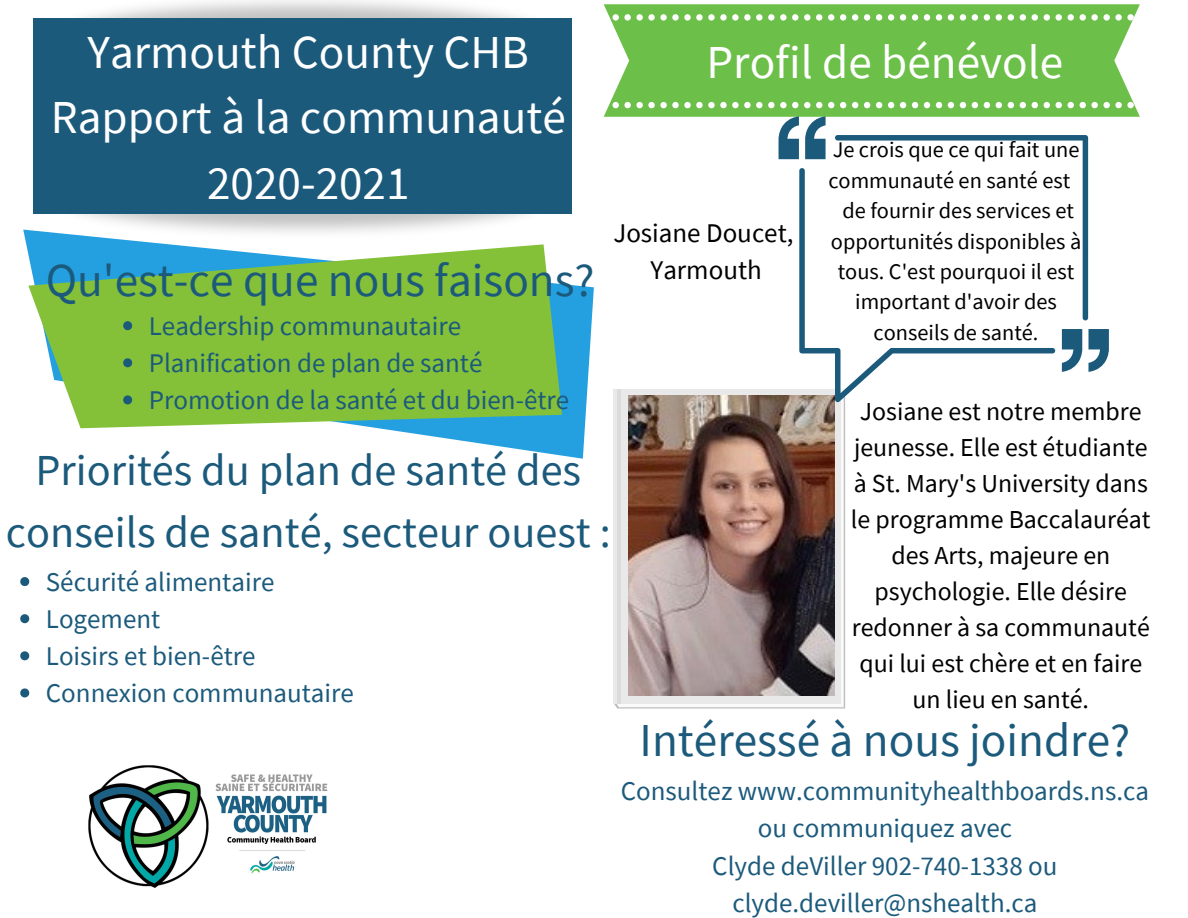
<style>
.page{position:relative;width:1188px;height:918px;background:#fff}
.page>*{position:absolute;margin:0;border:0;box-sizing:border-box;transform-origin:0 0}
.t1{font:47.25px "Source Sans Pro";color:#fff}
.t2{font:47.25px "Source Sans Pro";color:#1c5a7c}
.t3{font:44.25px/61.8px "Source Sans Pro";color:#1c5a7c;text-align:center}
.t4{font:27px/37.2px "Source Sans Pro";color:#1c5a7c;text-align:center}
.t5{font:27px "Source Sans Pro";color:#000}
.t6{font:25.8px/36px "Source Sans Pro";color:#000;text-align:center}
.t7{font:22.35px/30.3px "Source Sans Pro";color:#000;text-align:center}
</style>
<div class="page">
<svg style="left:615px;top:402px;width:229px;height:305px"></svg>
<div style="left:613px;top:389px;width:228px;height:314px;background:#e9e9e9"></div>
<img style="left:629px;top:396px;width:205px;height:300px">
<hr style="left:618px;top:389px;width:3px;height:314px;background:#dbdbdb">
<svg style="left:604px;top:4px;width:536px;height:113px;background:#74c353"></svg>
<div style="left:804px;top:102px;width:7px;height:6px;background:#fff;border-radius:50%"></div>
<div style="left:792px;top:14px;width:6px;height:7px;background:#fff;border-radius:50%"></div>
<svg style="left:792px;top:102px;width:6px;height:6px"></svg>
<div style="left:804px;top:14px;width:7px;height:7px;background:#fff;border-radius:50%"></div>
<div style="left:780px;top:14px;width:7px;height:7px;background:#fff;border-radius:50%"></div>
<div style="left:756px;top:14px;width:7px;height:7px;background:#fff;border-radius:50%"></div>
<div style="left:768px;top:102px;width:7px;height:6px;background:#fff;border-radius:50%"></div>
<div style="left:780px;top:102px;width:7px;height:6px;background:#fff;border-radius:50%"></div>
<div style="left:768px;top:14px;width:7px;height:7px;background:#fff;border-radius:50%"></div>
<svg style="left:816px;top:102px;width:6px;height:6px"></svg>
<div style="left:756px;top:102px;width:7px;height:6px;background:#fff;border-radius:50%"></div>
<svg style="left:864px;top:102px;width:6px;height:6px"></svg>
<svg style="left:852px;top:102px;width:6px;height:6px"></svg>
<div style="left:852px;top:14px;width:6px;height:7px;background:#fff;border-radius:50%"></div>
<div style="left:864px;top:14px;width:6px;height:7px;background:#fff;border-radius:50%"></div>
<div style="left:816px;top:14px;width:6px;height:7px;background:#fff;border-radius:50%"></div>
<div style="left:828px;top:14px;width:6px;height:7px;background:#fff;border-radius:50%"></div>
<svg style="left:828px;top:102px;width:6px;height:6px"></svg>
<svg style="left:840px;top:102px;width:6px;height:6px"></svg>
<div style="left:840px;top:14px;width:6px;height:7px;background:#fff;border-radius:50%"></div>
<div style="left:732px;top:102px;width:7px;height:6px;background:#fff;border-radius:50%"></div>
<div style="left:672px;top:102px;width:7px;height:6px;background:#fff;border-radius:50%"></div>
<div style="left:660px;top:14px;width:7px;height:7px;background:#fff;border-radius:50%"></div>
<div style="left:660px;top:102px;width:7px;height:6px;background:#fff;border-radius:50%"></div>
<div style="left:684px;top:102px;width:7px;height:6px;background:#fff;border-radius:50%"></div>
<svg style="left:672px;top:14px;width:7px;height:7px"></svg>
<div style="left:648px;top:102px;width:7px;height:6px;background:#fff;border-radius:50%"></div>
<div style="left:636px;top:102px;width:7px;height:6px;background:#fff;border-radius:50%"></div>
<div style="left:636px;top:14px;width:7px;height:7px;background:#fff;border-radius:50%"></div>
<svg style="left:648px;top:14px;width:7px;height:7px"></svg>
<svg style="left:684px;top:14px;width:7px;height:7px"></svg>
<div style="left:696px;top:102px;width:7px;height:6px;background:#fff;border-radius:50%"></div>
<div style="left:744px;top:14px;width:7px;height:7px;background:#fff;border-radius:50%"></div>
<svg style="left:720px;top:14px;width:7px;height:7px"></svg>
<svg style="left:876px;top:102px;width:6px;height:6px"></svg>
<div style="left:744px;top:102px;width:7px;height:6px;background:#fff;border-radius:50%"></div>
<div style="left:732px;top:14px;width:7px;height:7px;background:#fff;border-radius:50%"></div>
<div style="left:696px;top:14px;width:7px;height:7px;background:#fff;border-radius:50%"></div>
<div style="left:708px;top:102px;width:7px;height:6px;background:#fff;border-radius:50%"></div>
<svg style="left:708px;top:14px;width:7px;height:7px"></svg>
<div style="left:720px;top:102px;width:7px;height:6px;background:#fff;border-radius:50%"></div>
<div style="left:1068px;top:14px;width:6px;height:7px;background:#fff;border-radius:50%"></div>
<svg style="left:1020px;top:102px;width:6px;height:6px"></svg>
<div style="left:1020px;top:14px;width:6px;height:7px;background:#fff;border-radius:50%"></div>
<svg style="left:1032px;top:102px;width:6px;height:6px"></svg>
<div style="left:1032px;top:14px;width:6px;height:7px;background:#fff;border-radius:50%"></div>
<div style="left:996px;top:14px;width:6px;height:7px;background:#fff;border-radius:50%"></div>
<svg style="left:1044px;top:102px;width:6px;height:6px"></svg>
<svg style="left:996px;top:102px;width:6px;height:6px"></svg>
<svg style="left:1008px;top:102px;width:6px;height:6px"></svg>
<div style="left:1008px;top:14px;width:6px;height:7px;background:#fff;border-radius:50%"></div>
<svg style="left:1056px;top:102px;width:6px;height:6px"></svg>
<div style="left:1091px;top:102px;width:7px;height:6px;background:#fff;border-radius:50%"></div>
<div style="left:1080px;top:14px;width:6px;height:7px;background:#fff;border-radius:50%"></div>
<svg style="left:1080px;top:102px;width:6px;height:6px"></svg>
<div style="left:1091px;top:14px;width:7px;height:7px;background:#fff;border-radius:50%"></div>
<svg style="left:1068px;top:102px;width:6px;height:6px"></svg>
<div style="left:984px;top:14px;width:6px;height:7px;background:#fff;border-radius:50%"></div>
<div style="left:1044px;top:14px;width:6px;height:7px;background:#fff;border-radius:50%"></div>
<div style="left:1056px;top:14px;width:6px;height:7px;background:#fff;border-radius:50%"></div>
<svg style="left:888px;top:102px;width:6px;height:6px"></svg>
<svg style="left:912px;top:102px;width:6px;height:6px"></svg>
<div style="left:900px;top:14px;width:6px;height:7px;background:#fff;border-radius:50%"></div>
<div style="left:924px;top:14px;width:6px;height:7px;background:#fff;border-radius:50%"></div>
<svg style="left:924px;top:102px;width:6px;height:6px"></svg>
<div style="left:912px;top:14px;width:6px;height:7px;background:#fff;border-radius:50%"></div>
<svg style="left:984px;top:102px;width:6px;height:6px"></svg>
<svg style="left:900px;top:102px;width:6px;height:6px"></svg>
<div style="left:888px;top:14px;width:6px;height:7px;background:#fff;border-radius:50%"></div>
<div style="left:876px;top:14px;width:6px;height:7px;background:#fff;border-radius:50%"></div>
<svg style="left:972px;top:102px;width:6px;height:6px"></svg>
<div style="left:960px;top:14px;width:6px;height:7px;background:#fff;border-radius:50%"></div>
<svg style="left:960px;top:102px;width:6px;height:6px"></svg>
<svg style="left:936px;top:102px;width:6px;height:6px"></svg>
<div style="left:972px;top:14px;width:6px;height:7px;background:#fff;border-radius:50%"></div>
<div style="left:948px;top:14px;width:6px;height:7px;background:#fff;border-radius:50%"></div>
<div style="left:936px;top:14px;width:6px;height:7px;background:#fff;border-radius:50%"></div>
<svg style="left:948px;top:102px;width:6px;height:6px"></svg>
<div style="left:1127px;top:102px;width:7px;height:6px;background:#fff;border-radius:50%"></div>
<div style="left:1115px;top:14px;width:7px;height:7px;background:#fff;border-radius:50%"></div>
<div style="left:1127px;top:14px;width:7px;height:7px;background:#fff;border-radius:50%"></div>
<div style="left:1103px;top:102px;width:7px;height:6px;background:#fff;border-radius:50%"></div>
<div style="left:1115px;top:102px;width:7px;height:6px;background:#fff;border-radius:50%"></div>
<div style="left:1103px;top:14px;width:7px;height:7px;background:#fff;border-radius:50%"></div>
<div style="left:613px;top:14px;width:6px;height:7px;background:#fff;border-radius:50%"></div>
<svg style="left:613px;top:102px;width:6px;height:6px"></svg>
<div style="left:624px;top:102px;width:7px;height:6px;background:#fff;border-radius:50%"></div>
<div style="left:624px;top:14px;width:7px;height:7px;background:#fff;border-radius:50%"></div>
<svg style="left:779px;top:116px;width:20px;height:43px"></svg>
<svg style="left:805px;top:116px;width:21px;height:43px"></svg>
<svg style="left:1088px;top:329px;width:21px;height:43px"></svg>
<svg style="left:1062px;top:329px;width:20px;height:43px"></svg>
<svg style="left:835px;top:135px;width:253px;height:185px"></svg>
<svg style="left:799px;top:168px;width:256px;height:234px"></svg>
<img style="left:88px;top:765px;width:240px;height:123px">
<svg style="left:20px;top:577px;width:9px;height:9px"></svg>
<svg style="left:20px;top:614px;width:9px;height:9px"></svg>
<svg style="left:20px;top:651px;width:9px;height:9px"></svg>
<svg style="left:20px;top:688px;width:9px;height:9px"></svg>
<img style="left:33px;top:0;width:539px;height:19px">
<div style="left:33px;top:19px;width:539px;height:195px;background:#1c5a7c"></div>
<svg style="left:23px;top:230px;width:571px;height:229px"></svg>
<svg style="left:28px;top:244px;width:534px;height:184px;background:#84c25c"></svg>
<svg style="left:123px;top:321px;width:9px;height:9px"></svg>
<svg style="left:123px;top:358px;width:9px;height:9px"></svg>
<svg style="left:123px;top:395px;width:9px;height:9px"></svg>
<p class="t1" style="left:88px;top:22px;width:443px">Yarmouth County CHB</p>
<p class="t1" style="left:51px;top:87px;width:517px">Rapport à la communauté</p>
<p class="t1" style="left:207px;top:152px;width:204px">2020-2021</p>
<p class="t1" style="left:707px;top:32px;width:358px">Profil de bénévole</p>
<p class="t7" style="left:828px;top:134px;width:254px">Je crois que ce qui fait une communauté en santé est de fournir des services et opportunités disponibles à tous. C'est pourquoi il est important d'avoir des conseils de santé.</p>
<p class="t5" style="left:613px;top:215px;width:182px">Josiane Doucet,</p>
<p class="t5" style="left:651px;top:253px;width:113px">Yarmouth</p>
<p class="t2" style="left:46px;top:249px;width:550px">Qu'est-ce que nous faisons?</p>
<p class="t4" style="left:149px;top:306px;width:314px">Leadership communautaire</p>
<p class="t4" style="left:149px;top:344px;width:335px">Planification de plan de santé</p>
<p class="t4" style="left:149px;top:381px;width:422px">Promotion de la santé et du bien-être</p>
<p class="t6" style="left:851px;top:393px;width:301px">Josiane est notre membre jeunesse. Elle est étudiante à St. Mary's University dans le programme Baccalauréat des Arts, majeure en psychologie. Elle désire redonner à sa communauté qui lui est chère et en faire un lieu en santé.</p>
<p class="t3" style="left:6px;top:438px;width:606px">Priorités du plan de santé des conseils de santé, secteur ouest :</p>
<p class="t4" style="left:46px;top:562px;width:230px">Sécurité alimentaire</p>
<p class="t4" style="left:46px;top:600px;width:116px">Logement</p>
<p class="t4" style="left:46px;top:637px;width:211px">Loisirs et bien-être</p>
<p class="t4" style="left:46px;top:674px;width:310px">Connexion communautaire</p>
<p class="t2" style="left:640px;top:710px;width:492px">Intéressé à nous joindre?</p>
<p class="t4" style="left:621px;top:772px;width:530px">Consultez www.communityhealthboards.ns.ca</p>
<p class="t4" style="left:758px;top:809px;width:256px">ou communiquez avec</p>
<p class="t4" style="left:712px;top:846px;width:347px">Clyde deViller 902-740-1338 ou clyde.deviller@nshealth.ca</p>
</div>
